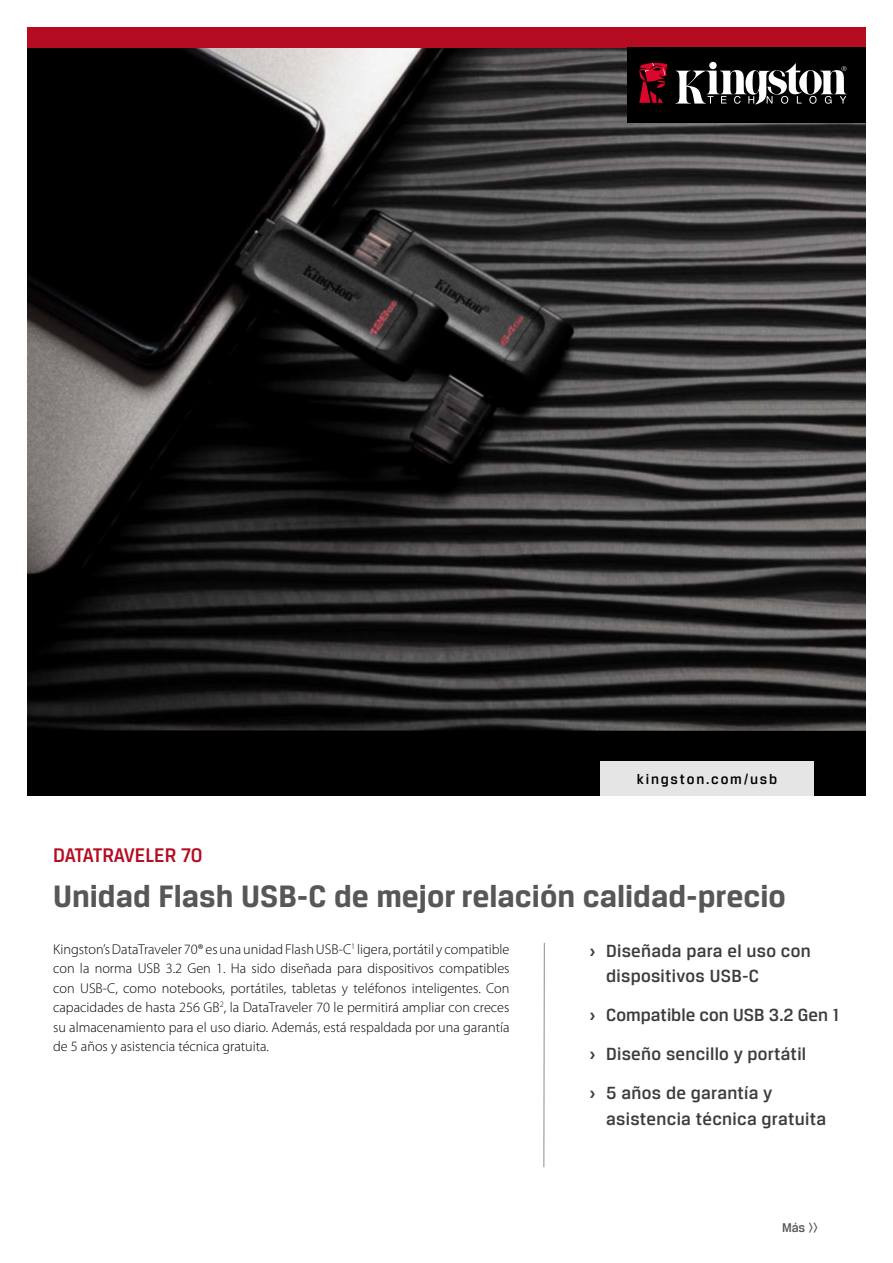
<style>
.page{position:relative;width:893px;height:1263px;background:#fff}
.page>*{position:absolute;margin:0;border:0;box-sizing:border-box;transform-origin:0 0}
.t1{font:700 33px "Breuer Text";color:#575756}
.t2{font:500 21px "Breuer Text";letter-spacing:-.015em;color:#b60c22}
.t3{font:500 18.75px/39px "Breuer Text";letter-spacing:.015em;color:#3c3c3b}
.t4{font:500 15px "Breuer Text";letter-spacing:.12em;color:#000}
.t5{font:300 14.25px/19.5px "Myriad Pro";color:#000;text-align:justify}
.t6{font:500 13.5px "Breuer Text";color:#575756}
.s1{font-weight:700}
</style>
<div class="page">
<div style="left:27px;top:47px;width:839px;height:749px;background:#000"></div>
<img style="left:27px;top:47px;width:839px;height:684px">
<div style="left:600px;top:761px;width:214px;height:35px;background:#e5e5e5"></div>
<div style="left:27px;top:27px;width:839px;height:20px;background:#b60c22"></div>
<div style="left:628px;top:47px;width:238px;height:76px;background:#000"></div>
<svg style="left:675px;top:63px;width:172px;height:42px"></svg>
<svg style="left:639px;top:62px;width:29px;height:41px"></svg>
<svg style="left:543px;top:942px;width:2px;height:226px"></svg>
<p class="t4" style="left:637px;top:771px;width:142px">kingston.com/usb</p>
<h2 class="t2" style="left:53px;top:843px;width:151px">DATATRAVELER 70</h2>
<h1 class="t1" style="left:53px;top:877px;width:734px">Unidad Flash USB-C de mejor relación calidad-precio</h1>
<p class="t5" style="left:53px;top:939px;width:458px">Kingston’s DataTraveler 70® es una unidad Flash USB-C<sup>1</sup> ligera, portátil y compatible con la norma USB 3.2 Gen 1. Ha sido diseñada para dispositivos compatibles con USB-C, como notebooks, portátiles, tabletas y teléfonos inteligentes. Con capacidades de hasta 256 GB<sup>2</sup>, la DataTraveler 70 le permitirá ampliar con creces su almacenamiento para el uso diario. Además, está respaldada por una garantía de 5 años y asistencia técnica gratuita.</p>
<h3 class="t3" style="left:606px;top:938px;width:206px;line-height:25.5px;text-indent:-17px"><span class="s1">›</span> Diseñada para el uso con dispositivos USB-C</h3>
<h3 class="t3" style="left:589px;top:995px;width:251px"><span class="s1">›</span> Compatible con USB 3.2 Gen 1 <span class="s1">›</span> Diseño sencillo y portátil<br><span class="s1">›</span> 5 años de garantía y</h3>
<h3 class="t3" style="left:606px;top:1099px;width:221px">asistencia técnica gratuita</h3>
<p class="t6" style="left:782px;top:1220px;width:37px">Más &gt;&gt;</p>
</div>
